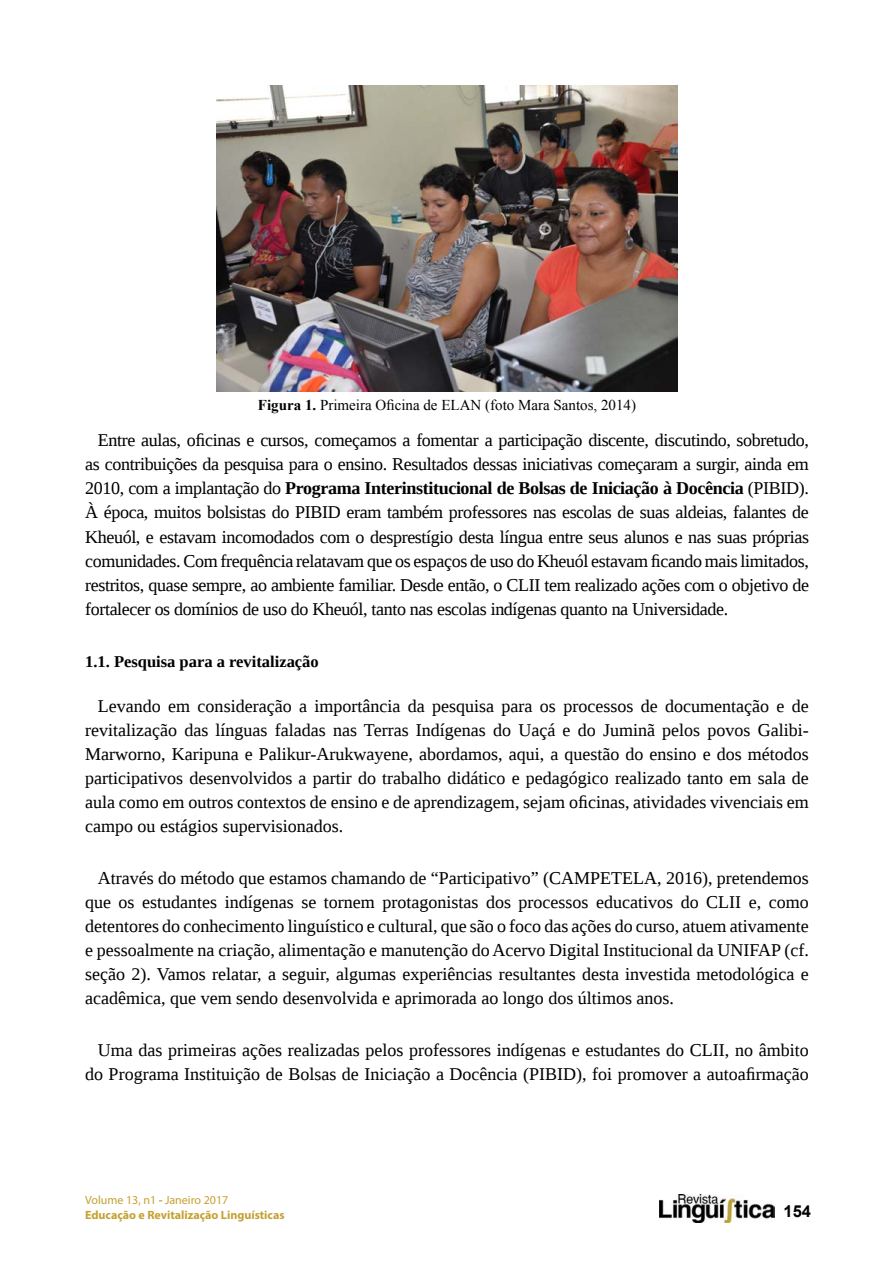
<style>
.page{position:relative;width:894px;height:1263px;background:#fff}
.page>*{position:absolute;margin:0;border:0;box-sizing:border-box;transform-origin:0 0}
.t1{font:18px/24px "Liberation Serif";color:#000;text-align:justify}
.t2{font:700 16.5px "Liberation Serif";color:#000}
.t3{font:700 16.5px "Arial";color:#000}
.t4{font:15px "Times New Roman";color:#000}
.t5{font:700 12px/14.4px "Myriad Pro";color:#c5a131}
.s1{font-weight:700}
.s2{font-weight:400}
</style>
<div class="page">
<img style="left:659px;top:1194px;width:115px;height:28px">
<img style="left:216px;top:85px;width:461px;height:307px">
<p class="t4" style="left:258px;top:394px;width:379px"><span class="s1">Figura 1.</span> Primeira Oficina de ELAN (foto Mara Santos, 2014)</p>
<p class="t1" style="left:85px;top:428px;width:725px;text-indent:13px">Entre aulas, oficinas e cursos, começamos a fomentar a participação discente, discutindo, sobretudo, as contribuições da pesquisa para o ensino. Resultados dessas iniciativas começaram a surgir, ainda em 2010, com a implantação do <span class="s1">Programa Interinstitucional de Bolsas de Iniciação à Docência</span> (PIBID).<br>À época, muitos bolsistas do PIBID eram também professores nas escolas de suas aldeias, falantes de Kheuól, e estavam incomodados com o desprestígio desta língua entre seus alunos e nas suas próprias comunidades. Com frequência relatavam que os espaços de uso do Kheuól estavam ficando mais limitados, restritos, quase sempre, ao ambiente familiar. Desde então, o CLII tem realizado ações com o objetivo de fortalecer os domínios de uso do Kheuól, tanto nas escolas indígenas quanto na Universidade.</p>
<p class="t2" style="left:85px;top:650px;width:235px">1.1. Pesquisa para a revitalização</p>
<p class="t1" style="left:85px;top:694px;width:725px;text-indent:13px">Levando em consideração a importância da pesquisa para os processos de documentação e de revitalização das línguas faladas nas Terras Indígenas do Uaçá e do Juminã pelos povos Galibi-Marworno, Karipuna e Palikur-Arukwayene, abordamos, aqui, a questão do ensino e dos métodos participativos desenvolvidos a partir do trabalho didático e pedagógico realizado tanto em sala de aula como em outros contextos de ensino e de aprendizagem, sejam oficinas, atividades vivenciais em campo ou estágios supervisionados.</p>
<p class="t1" style="left:85px;top:866px;width:725px;text-indent:13px">Através do método que estamos chamando de “Participativo” (CAMPETELA, 2016), pretendemos que os estudantes indígenas se tornem protagonistas dos processos educativos do CLII e, como detentores do conhecimento linguístico e cultural, que são o foco das ações do curso, atuem ativamente e pessoalmente na criação, alimentação e manutenção do Acervo Digital Institucional da UNIFAP (cf. seção 2). Vamos relatar, a seguir, algumas experiências resultantes desta investida metodológica e acadêmica, que vem sendo desenvolvida e aprimorada ao longo dos últimos anos.</p>
<p class="t1" style="left:85px;top:1037px;width:725px;text-align:right">Uma das primeiras ações realizadas pelos professores indígenas e estudantes do CLII, no âmbito do Programa Instituição de Bolsas de Iniciação a Docência (PIBID), foi promover a autoafirmação</p>
<p class="t5" style="left:85px;top:1192px;width:201px"><span class="s2">Volume 13, n1</span> - <span class="s2">Janeiro 2017<br></span>Educação e Revitalização Linguísticas</p>
<p class="t3" style="left:783px;top:1199px;width:29px">154</p>
</div>
